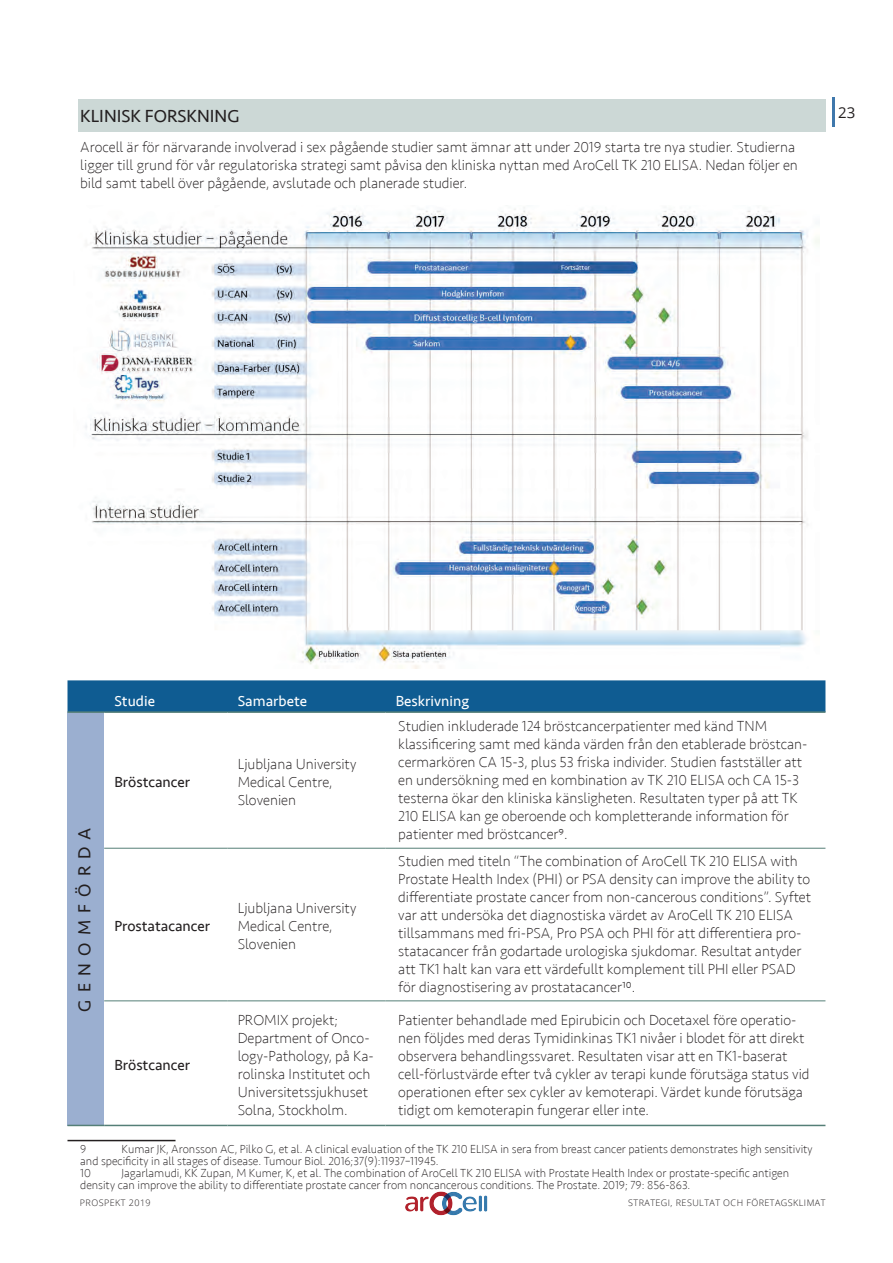
<style>
.page{position:relative;width:893px;height:1263px;background:#fff}
.page>*{position:absolute;margin:0;border:0;box-sizing:border-box;transform-origin:0 0}
.t1{font:18px "Seravek";color:#231f20}
.t2{font:18px "Seravek";letter-spacing:.4em;color:#231f20}
.t3{font:200 15px/18px "Seravek";color:#231f20}
.t4{font:15px "Seravek";color:#231f20}
.t5{font:15px "Seravek";color:#fff}
.t6{font:15px "Open Sans";color:#231f20}
.t7{font:200 12px/12px "Seravek";color:#231f20}
.t8{font:300 9px "Open Sans";letter-spacing:.05em;color:#231f20}
</style>
<div class="page">
<img style="left:405px;top:1191px;width:83px;height:25px">
<hr style="left:832px;top:97px;width:2px;height:29px;background:#3f78ac">
<div style="left:78px;top:99px;width:747px;height:32px;background:#ccd8d6"></div>
<img style="left:85px;top:207px;width:734px;height:461px">
<div style="left:68px;top:680px;width:757px;height:31px;background:#0f5c92"></div>
<div style="left:68px;top:712px;width:36px;height:413px;background:#9bafd0"></div>
<hr style="left:68px;top:1125px;width:36px;height:1px;background:#557f77">
<hr style="left:104px;top:1125px;width:123px;height:1px;background:#557f77">
<hr style="left:227px;top:1125px;width:159px;height:1px;background:#557f77">
<hr style="left:386px;top:1125px;width:439px;height:1px;background:#557f77">
<hr style="left:68px;top:711px;width:36px;height:2px;background:#557f77">
<hr style="left:104px;top:711px;width:123px;height:2px;background:#557f77">
<hr style="left:227px;top:711px;width:159px;height:2px;background:#557f77">
<hr style="left:386px;top:711px;width:439px;height:2px;background:#557f77">
<hr style="left:104px;top:848px;width:123px;height:1px;background:#557f77">
<hr style="left:227px;top:848px;width:159px;height:1px;background:#557f77">
<hr style="left:386px;top:848px;width:439px;height:1px;background:#557f77">
<hr style="left:104px;top:1000px;width:123px;height:1px;background:#557f77">
<hr style="left:227px;top:1000px;width:159px;height:1px;background:#557f77">
<hr style="left:386px;top:1000px;width:439px;height:1px;background:#557f77">
<hr style="left:68px;top:1140px;width:108px;height:1px;background:#231f20">
<p class="t1" style="left:80px;top:102px;width:161px">KLINISK FORSKNING</p>
<p class="t3" style="left:80px;top:139px;width:719px">Arocell är för närvarande involverad i sex pågående studier samt ämnar att under 2019 starta tre nya studier. Studierna ligger till grund för vår regulatoriska strategi samt påvisa den kliniska nyttan med AroCell TK 210 ELISA. Nedan följer en bild samt tabell över pågående, avslutade och planerade studier.</p>
<p class="t6" style="left:838px;top:102px;width:19px">23</p>
<p class="t2" style="left:70px;top:1011px;width:185px;rotate:-90deg">GENOMFÖRDA</p>
<p class="t5" style="left:114px;top:689px;width:42px">Studie</p>
<p class="t5" style="left:238px;top:689px;width:71px">Samarbete</p>
<p class="t5" style="left:396px;top:689px;width:75px">Beskrivning</p>
<p class="t4" style="left:114px;top:770px;width:77px">Bröstcancer</p>
<p class="t4" style="left:114px;top:915px;width:97px">Prostatacancer</p>
<p class="t4" style="left:114px;top:1053px;width:77px">Bröstcancer</p>
<p class="t3" style="left:238px;top:755px;width:120px">Ljubljana University<br>Medical Centre,<br>Slovenien</p>
<p class="t3" style="left:238px;top:900px;width:120px">Ljubljana University<br>Medical Centre,<br>Slovenien</p>
<p class="t3" style="left:398px;top:717px;width:411px">Studien inkluderade 124 bröstcancerpatienter med känd TNM klassificering samt med kända värden från den etablerade bröstcan&shy;cermarkören CA 15-3, plus 53 friska individer. Studien fastställer att en undersökning med en kombination av TK 210 ELISA och CA 15-3 testerna ökar den kliniska känsligheten. Resultaten typer på att TK 210 ELISA kan ge oberoende och kompletterande information för patienter med bröstcancer9.</p>
<p class="t3" style="left:398px;top:852px;width:414px">Studien med titeln “The combination of AroCell TK 210 ELISA with Prostate Health Index (PHI) or PSA density can improve the ability to differentiate prostate cancer from non-cancerous conditions”. Syftet var att undersöka det diagnostiska värdet av AroCell TK 210 ELISA tillsammans med fri-PSA, Pro PSA och PHI för att differentiera pro&shy;statacancer från godartade urologiska sjukdomar. Resultat antyder att TK1 halt kan vara ett värdefullt komplement till PHI eller PSAD för diagnostisering av prostatacancer10.</p>
<p class="t3" style="left:238px;top:1011px;width:138px">PROMIX projekt;<br>Department of Onco&shy;logy-Pathology, på Ka&shy;rolinska Institutet och<br>Universitetssjukhuset<br>Solna, Stockholm.</p>
<p class="t3" style="left:398px;top:1011px;width:413px">Patienter behandlade med Epirubicin och Docetaxel före operatio&shy;nen följdes med deras Tymidinkinas TK1 nivåer i blodet för att direkt observera behandlingssvaret. Resultaten visar att en TK1-baserat cell-förlustvärde efter två cykler av terapi kunde förutsäga status vid operationen efter sex cykler av kemoterapi. Värdet kunde förutsäga tidigt om kemoterapin fungerar eller inte.</p>
<p class="t7" style="left:80px;top:1143px;width:734px;text-indent:41px">Kumar JK, Aronsson AC, Pilko G, et al. A clinical evaluation of the TK 210 ELISA in sera from breast cancer patients demonstrates high sensitivity and specificity in all stages of disease. Tumour Biol. 2016;37(9):11937–11945.<br>10</p>
<p class="t7" style="left:80px;top:1143px;width:8px">9</p>
<p class="t7" style="left:80px;top:1167px;width:710px;text-indent:41px">Jagarlamudi, KK Zupan, M Kumer, K, et al. The combination of AroCell TK 210 ELISA with Prostate Health Index or prostate-specific antigen density can improve the ability to differentiate prostate cancer from noncancerous conditions. The Prostate. 2019; 79: 856-863.</p>
<p class="t8" style="left:80px;top:1197px;width:72px">PROSPEKT 2019</p>
<p class="t8" style="left:628px;top:1197px;width:199px">STRATEGI, RESULTAT OCH FÖRETAGSKLIMAT</p>
</div>
